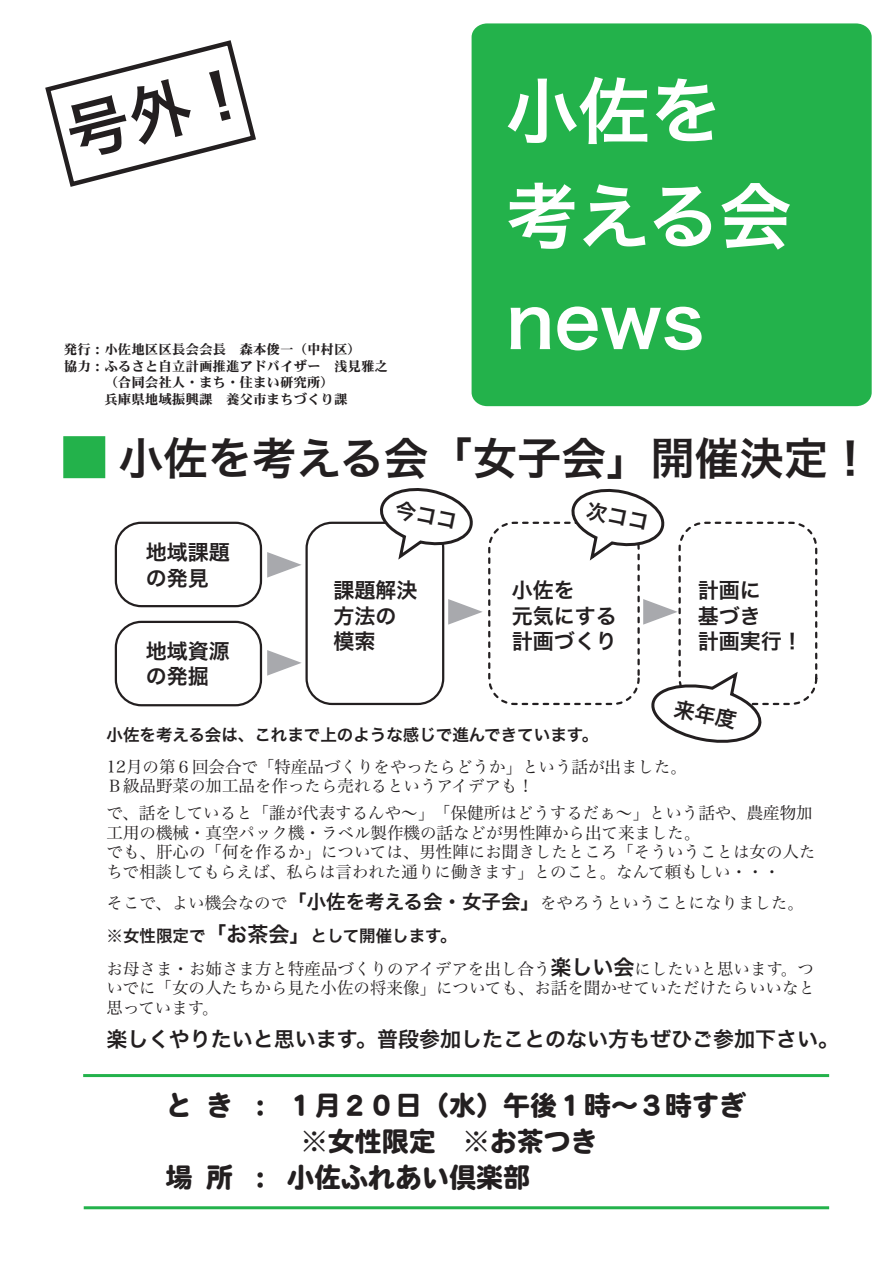
<style>
.page{position:relative;width:893px;height:1263px;background:#fff}
.page>*{position:absolute;margin:0;border:0;box-sizing:border-box;transform-origin:0 0}
.t1{font:72px/105px "Hira Kaku Pro W6";color:#fff}
.t2{font:44.4px "Hira Kaku Pro W6";color:#231f20}
.t3{font:27px "HG Heisei Marugothictai W8";color:#231f20}
.t4{font:21px/25.5px "Hira Kaku Pro W6";color:#231f20}
.t5{font:16.5px/19.5px "Hira Min Pro W3";color:#231f20}
.t6{font:16.5px "Hira Kaku Pro W6";color:#231f20}
.t7{font:13.5px "HG Heisei Minchotai W9";color:#231f20}
.s1{font-family:"Hira Kaku Pro W6";font-size:19.5px}
.s2{font-size:21px}
.s3{font-family:"Hira Kaku Pro W6";font-size:21px}
</style>
<div class="page">
<div style="left:63px;top:436px;width:42px;height:42px;background:#23b24b;border:2px solid #23b24b"></div>
<hr style="left:83px;top:1074px;width:746px;height:3px;background:#23b24b">
<hr style="left:84px;top:1206px;width:745px;height:3px;background:#23b24b">
<div style="left:472px;top:23px;width:400px;height:383px;background:#23b24b"></div>
<div style="left:115px;top:522px;width:147px;height:85px;border:2px solid #231f20;border-radius:26px"></div>
<div style="left:305px;top:522px;width:139px;height:183px;border:2px solid #231f20;border-radius:26px"></div>
<div style="left:488px;top:522px;width:152px;height:183px;border:2px dashed #231f20;border-radius:26px"></div>
<div style="left:678px;top:522px;width:139px;height:183px;border:2px dashed #231f20;border-radius:26px"></div>
<div style="left:115px;top:621px;width:147px;height:85px;border:2px solid #231f20;border-radius:25px"></div>
<svg style="left:267px;top:552px;width:35px;height:26px"></svg>
<svg style="left:267px;top:650px;width:35px;height:26px"></svg>
<svg style="left:448px;top:599px;width:35px;height:26px"></svg>
<svg style="left:643px;top:599px;width:35px;height:26px"></svg>
<svg style="left:45px;top:40px;width:211px;height:147px"></svg>
<svg style="left:376px;top:488px;width:97px;height:75px"></svg>
<svg style="left:568px;top:488px;width:97px;height:76px"></svg>
<svg style="left:651px;top:669px;width:114px;height:74px"></svg>
<h1 class="t1" style="left:506px;top:56px;width:287px">小佐を考える会news</h1>
<p class="t7" style="left:64px;top:343px;width:299px">発行：小佐地区区長会会長 森本俊一（中村区）</p>
<p class="t7" style="left:64px;top:359px;width:326px">協力：ふるさと自立計画推進アドバイザー 浅見雅之</p>
<p class="t7" style="left:104px;top:376px;width:231px">（合同会社人・まち・住まい研究所）</p>
<p class="t7" style="left:104px;top:392px;width:244px">兵庫県地域振興課 養父市まちづくり課</p>
<h2 class="t2" style="left:119px;top:418px;width:755px">小佐を考える会「女子会」開催決定！</h2>
<p class="t4" style="left:146px;top:539px;width:85px">地域課題の発見</p>
<p class="t4" style="left:333px;top:577px;width:85px">課題解決方法の</p>
<p class="t4" style="left:146px;top:637px;width:85px">地域資源</p>
<p class="t4" style="left:333px;top:628px;width:43px">模索</p>
<p class="t4" style="left:146px;top:663px;width:64px">の発掘</p>
<p class="t4" style="left:512px;top:577px;width:106px">小佐を<br>元気にする計画づくり</p>
<p class="t4" style="left:698px;top:577px;width:106px">計画に<br>基づき<br>計画実行！</p>
<p class="t6" style="left:107px;top:720px;width:493px">小佐を考える会は、これまで上のような感じで進んできています。</p>
<p class="t5" style="left:107px;top:755px;width:582px">12月の第６回会合で「特産品づくりをやったらどうか」という話が出ました。<br>Ｂ級品野菜の加工品を作ったら売れるというアイデアも！</p>
<p class="t5" style="left:107px;top:802px;width:710px">で、話をしていると「誰が代表するんや～」「保健所はどうするだぁ～」という話や、農産物加工用の機械・真空パック機・ラベル製作機の話などが男性陣から出て来ました。<br>でも、肝心の「何を作るか」については、男性陣にお聞きしたところ「そういうことは女の人たちで相談してもらえば、私らは言われた通りに働きます」とのこと。なんて頼もしい・・・</p>
<p class="t5" style="left:107px;top:891px;width:699px">そこで、よい機会なので<span class="s1">「小佐を考える会・女子会」</span>をやろうということになりました。</p>
<p class="t6" style="left:107px;top:920px;width:352px">※女性限定で<span class="s2">「お茶会」</span>として開催します。</p>
<p class="t5" style="left:107px;top:957px;width:710px;text-align:justify">お母さま・お姉さま方と特産品づくりのアイデアを出し合う<span class="s3">楽しい会</span>にしたいと思います。ついでに「女の人たちから見た小佐の将来像」についても、お話を聞かせていただけたらいいなと思っています。</p>
<p class="t4" style="left:107px;top:1025px;width:734px">楽しくやりたいと思います。普段参加したことのない方もぜひご参加下さい。</p>
<h3 class="t3" style="left:166px;top:1092px;width:582px">とき：１月２０日（水）午後１時～３時すぎ</h3>
<h3 class="t3" style="left:301px;top:1128px;width:298px">※女性限定 ※お茶つき</h3>
<h3 class="t3" style="left:166px;top:1164px;width:366px">場所：小佐ふれあい倶楽部</h3>
</div>
